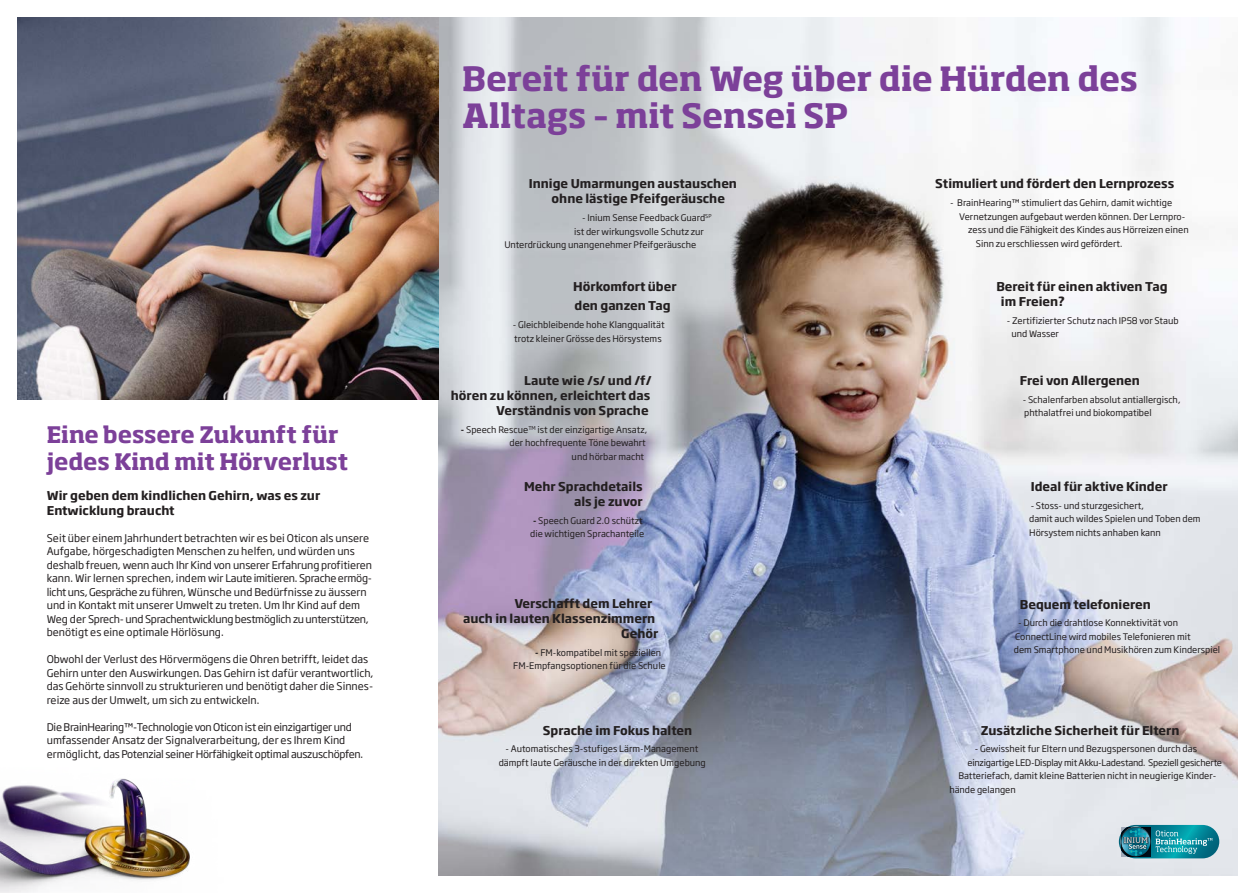
<style>
.page{position:relative;width:1255px;height:893px;background:#fff}
.page>*{position:absolute;margin:0;border:0;box-sizing:border-box;transform-origin:0 0}
.t1{font:700 33px/37.5px "Soho Pro";letter-spacing:-.005em;color:#7c4099}
.t2{font:700 22.5px/27px "Soho Pro";letter-spacing:-.005em;color:#7c4099}
.t3{font:700 12px/15px "Soho Gothic Pro";color:#231f20}
.t4{font:10.5px/13.5px "Soho Gothic Pro";color:#231f20}
.t5{font:10.5px/13.5px "Soho Gothic Pro";letter-spacing:-.025em;color:#231f20}
.t6{font:9px/13.5px "Soho Gothic Pro";color:#231f20}
.t7{font:9px "Soho Gothic Pro";letter-spacing:-.025em;color:#231f20}
.s1{font-weight:700}
</style>
<div class="page">
<img style="left:438px;top:17px;width:799px;height:859px">
<img style="left:17px;top:17px;width:421px;height:383px">
<img style="left:0;top:778px;width:190px;height:115px">
<svg style="left:1118px;top:825px;width:101px;height:33px"></svg>
<img style="left:1119px;top:826px;width:93px;height:33px">
<h2 class="t2" style="left:47px;top:419px;width:303px">Eine bessere Zukunft für jedes Kind mit Hörverlust</h2>
<h3 class="t3" style="left:47px;top:487px;width:275px">Wir geben dem kindlichen Gehirn, was es zur<br>Entwicklung braucht</h3>
<p class="t4" style="left:47px;top:531px;width:327px">Seit über einem Jahrhundert betrachten wir es bei Oticon als unsere Aufgabe, hörgeschadigten Menschen zu helfen, und würden uns deshalb freuen, wenn auch Ihr Kind von unserer Erfahrung profitieren kann. Wir lernen sprechen, indem wir Laute imitieren. Sprache ermög&shy;licht uns, Gespräche zu führen, Wünsche und Bedürfnisse zu äussern und in Kontakt mit unserer Umwelt zu treten. Um Ihr Kind auf dem Weg der Sprech- und Sprachentwicklung bestmöglich zu unterstützen, benötigt es eine optimale Hörlösung.</p>
<p class="t4" style="left:47px;top:652px;width:328px">Obwohl der Verlust des Hörvermögens die Ohren betrifft, leidet das Gehirn unter den Auswirkungen. Das Gehirn ist dafür verantwortlich, das Gehörte sinnvoll zu strukturieren und benötigt daher die Sinnes&shy;reize aus der Umwelt, um sich zu entwickeln.</p>
<p class="t5" style="left:47px;top:720px;width:318px">Die BrainHearing™-Technologie von Oticon ist ein einzigartiger und umfassender Ansatz der Signalverarbeitung, der es Ihrem Kind ermöglicht, das Potenzial seiner Hörfähigkeit optimal auszuschöpfen.</p>
<h1 class="t1" style="left:462px;top:57px;width:677px">Bereit für den Weg über die Hürden des<br>Alltags – mit Sensei SP</h1>
<h3 class="t3" style="left:551px;top:176px;width:187px;text-indent:-23px">Innige Umarmungen austauschen ohne lästige Pfeifgeräusche</h3>
<p class="t6" style="left:582px;top:210px;width:131px">- Inium Sense Feedback Guard<sup>SP</sup></p>
<p class="t6" style="left:574px;top:224px;width:131px">ist der wirkungsvolle Schutz zur</p>
<p class="t6" style="left:504px;top:237px;width:194px">Unterdrückung unangenehmer Pfeifgeräusche</p>
<h3 class="t3" style="left:573px;top:276px;width:105px;line-height:19.2px">Hörkomfort über den ganzen Tag</h3>
<p class="t6" style="left:513px;top:318px;width:153px">- Gleichbleibende hohe Klangqualität trotz kleiner Grösse des Hörsystems</p>
<h3 class="t3" style="left:451px;top:372px;width:202px;text-align:right">Laute wie /s/ und /f/<br>hören zu können, erleichtert das<br>Verständnis von Sprache</h3>
<p class="t6" style="left:461px;top:422px;width:188px"><span class="s1">-</span> Speech Rescue<sup>TM</sup> ist der einzigartige Ansatz,</p>
<p class="t6" style="left:509px;top:435px;width:138px">der hochfrequente Töne bewahrt</p>
<p class="t6" style="left:571px;top:449px;width:74px">und hörbar macht</p>
<h3 class="t3" style="left:524px;top:478px;width:120px;text-align:right">Mehr Sprachdetails als je zuvor</h3>
<p class="t6" style="left:530px;top:513px;width:115px;text-align:center"><span class="s1">-</span> Speech Guard 2.0 schützt die wichtigen Sprachanteile</p>
<h3 class="t3" style="left:514px;top:595px;width:139px">Verschafft dem Lehrer</h3>
<h3 class="t3" style="left:463px;top:610px;width:194px">auch in lauten Klassenzimmern</h3>
<h3 class="t3" style="left:621px;top:625px;width:39px">Gehör</h3>
<p class="t6" style="left:513px;top:645px;width:154px;text-indent:22px"><span class="s1">-</span> FM-kompatibel mit speziellen<br>FM-Empfangsoptionen für die Schule</p>
<h3 class="t3" style="left:543px;top:722px;width:151px">Sprache im Fokus halten</h3>
<p class="t6" style="left:498px;top:742px;width:209px;text-align:center">- Automatisches 3-stufiges Lärm-Management dämpft laute Geräusche in der direkten Umgebung</p>
<h3 class="t3" style="left:935px;top:176px;width:240px">Stimuliert und fördert den Lernprozess</h3>
<p class="t6" style="left:950px;top:195px;width:223px">- BrainHearing™ stimuliert das Gehirn, damit wichtige</p>
<p class="t6" style="left:959px;top:209px;width:227px">Vernetzungen aufgebaut werden können. Der Lernpro-</p>
<p class="t6" style="left:968px;top:222px;width:222px">zess und die Fähigkeit des Kindes aus Hörreizen einen</p>
<p class="t6" style="left:975px;top:236px;width:148px">Sinn zu erschliessen wird gefördert.</p>
<h3 class="t3" style="left:1000px;top:278px;width:168px;text-indent:-4px">Bereit für einen aktiven Tag im Freien?</h3>
<p class="t6" style="left:1011px;top:313px;width:169px;text-indent:-4px">- Zertifizierter Schutz nach IP58 vor Staub und Wasser</p>
<h3 class="t3" style="left:1019px;top:372px;width:122px">Frei von Allergenen</h3>
<p class="t6" style="left:1022px;top:392px;width:159px">- Schalenfarben absolut antiallergisch, phthalatfrei und biokompatibel</p>
<h3 class="t3" style="left:1030px;top:478px;width:138px">Ideal für aktive Kinder</h3>
<p class="t6" style="left:1029px;top:498px;width:173px">- Stoss- und sturzgesichert,<br>damit auch wildes Spielen und Toben dem<br>Hörsystem nichts anhaben kann</p>
<h3 class="t3" style="left:1019px;top:596px;width:132px">Bequem telefonieren</h3>
<p class="t6" style="left:1013px;top:616px;width:208px;text-indent:4px">- Durch die drahtlose Konnektivität von<br>ConnectLine wird mobiles Telefonieren mit<br>dem Smartphone und Musikhören zum Kinderspiel</p>
<h3 class="t3" style="left:980px;top:722px;width:200px">Zusätzliche Sicherheit für Eltern</h3>
<p class="t6" style="left:974px;top:742px;width:224px">- Gewissheit fur Eltern und Bezugspersonen durch das</p>
<p class="t7" style="left:967px;top:755px;width:256px">einzigartige LED-Display mit Akku-Ladestand. Speziell gesicherte</p>
<p class="t6" style="left:958px;top:769px;width:259px">Batteriefach, damit kleine Batterien nicht in neugierige Kinder-</p>
<p class="t6" style="left:949px;top:782px;width:68px">hände gelangen</p>
</div>
